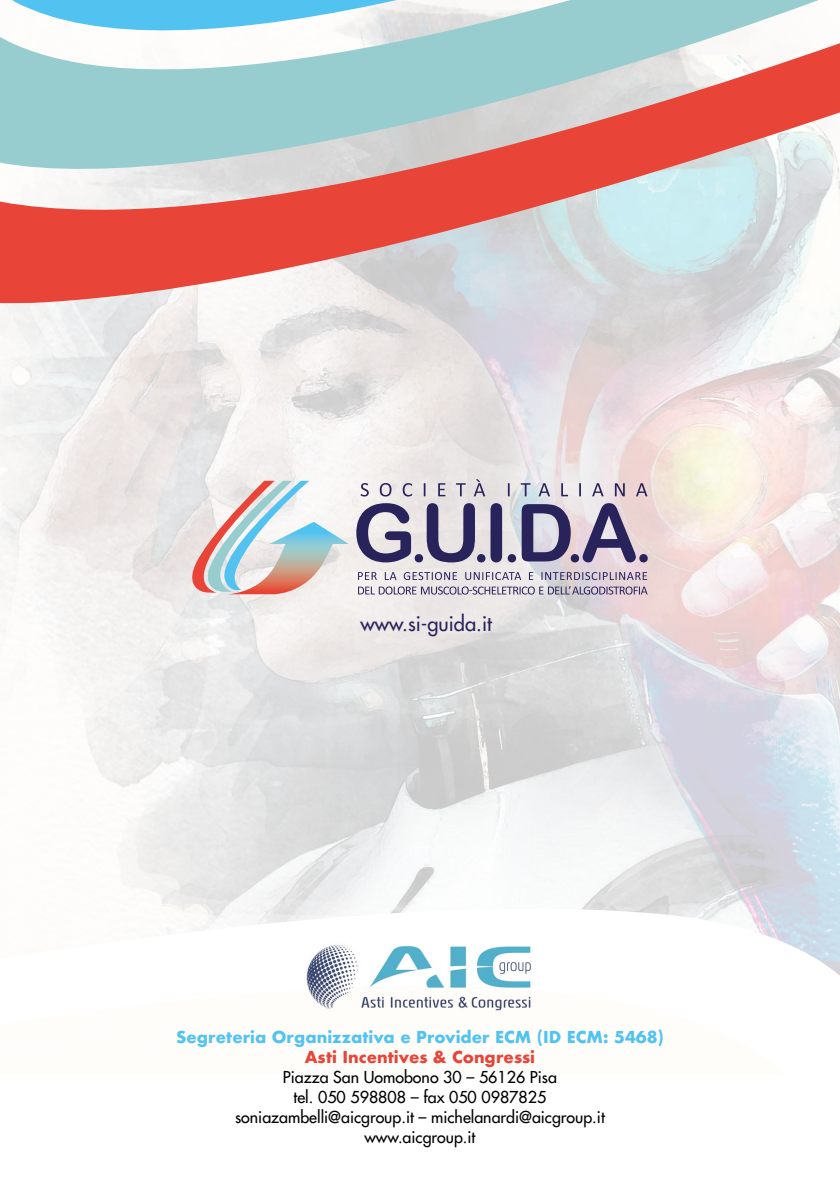
<style>
.page{position:relative;width:840px;height:1191px;background:#fff}
.page>*{position:absolute;margin:0;border:0;box-sizing:border-box;transform-origin:0 0}
.t1{font:20px "Futura LT";color:#29235c}
.t2{font:16px/20px "Futura LT";color:#000;text-align:center}
.t3{font:700 16px "Futura";color:#52c3f1}
.t4{font:700 16px "Futura";color:#e84437}
</style>
<div class="page">
<img style="left:0;top:311px;width:839px;height:581px">
<svg style="left:0;top:216px;width:818px;height:95px;background:#dea9a6"></svg>
<svg style="left:0;top:81px;width:839px;height:135px;background:#caaca9"></svg>
<svg style="left:0;top:0;width:839px;height:81px"></svg>
<svg style="left:190px;top:481px;width:158px;height:113px"></svg>
<svg style="left:356px;top:503px;width:291px;height:59px;background:#9a93ab"></svg>
<svg style="left:360px;top:479px;width:287px;height:17px;background:#d1ccd3"></svg>
<svg style="left:358px;top:586px;width:289px;height:8px;background:#aea8b9"></svg>
<svg style="left:358px;top:572px;width:288px;height:8px;background:#b3adbd"></svg>
<svg style="left:157px;top:892px;width:682px;height:83px"></svg>
<img style="left:304px;top:939px;width:231px;height:76px">
<p class="t1" style="left:360px;top:611px;width:133px">www.si-guida.it</p>
<p class="t3" style="left:176px;top:1025px;width:489px">Segreteria Organizzativa e Provider ECM (ID ECM: 5468)</p>
<p class="t4" style="left:304px;top:1045px;width:232px">Asti Incentives &amp; Congressi</p>
<p class="t2" style="left:235px;top:1066px;width:371px">Piazza San Uomobono 30 – 56126 Pisa<br>tel. 050 598808 – fax 050 0987825 soniazambelli@aicgroup.it – michelanardi@aicgroup.it www.aicgroup.it</p>
</div>
